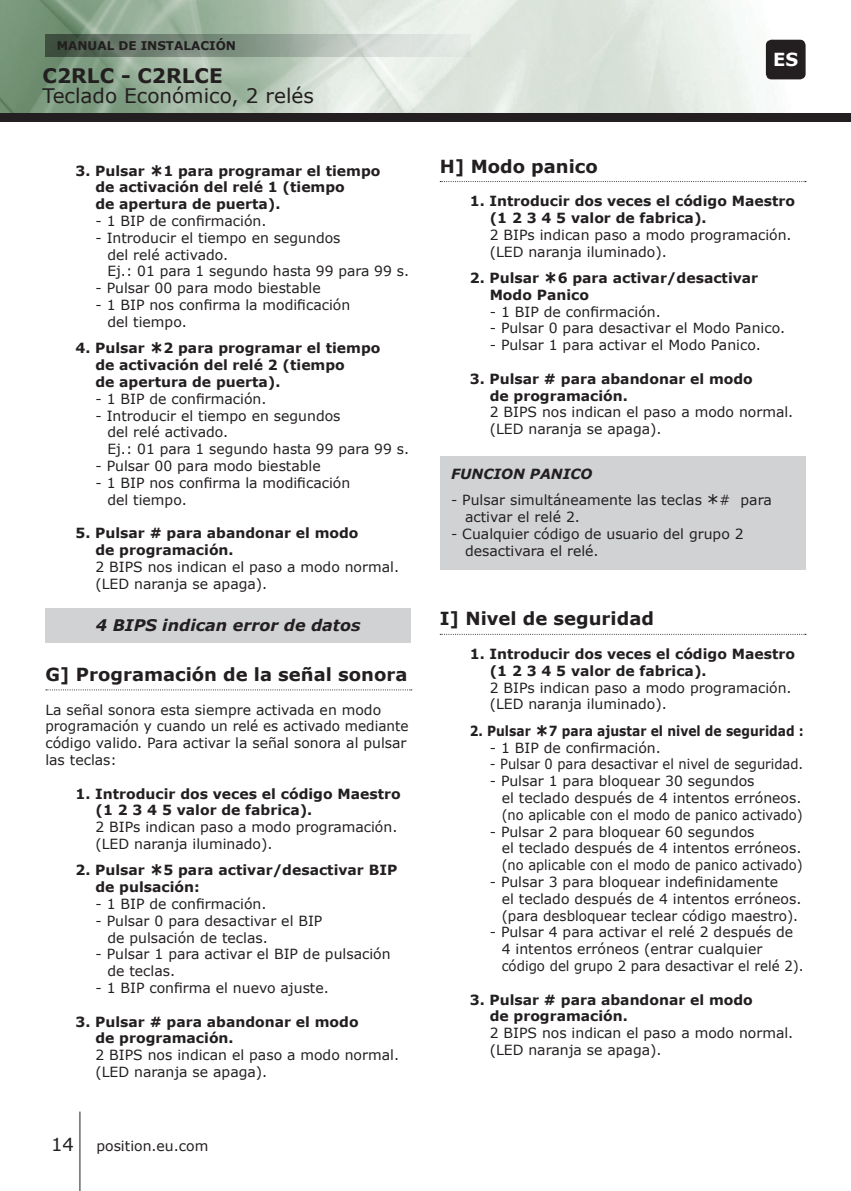
<style>
.page{position:relative;width:851px;height:1191px;background:#fff}
.page>*{position:absolute;margin:0;border:0;box-sizing:border-box;transform-origin:0 0}
.t1{font:20px "Verdana";color:#231f20}
.t2{font:700 20px "Verdana";color:#231f20}
.t3{font:700 18px "Verdana";color:#231f20}
.t4{font:700 18px "Verdana";color:#fff}
.t5{font:italic 700 16px "Verdana";color:#231f20}
.t6{font:14px/16.8px "Verdana";color:#231f20}
.t7{font:700 14px/16.8px "Verdana";color:#231f20}
.t8{font:14px "Verdana";color:#231f20;scale:.93 1}
.t9{font:700 14px "Verdana";color:#231f20;scale:.88 1}
.t10{font:italic 700 14px "Verdana";color:#231f20}
.t11{font:700 12px "Verdana";color:#231f20}
.s1{font-size:22px}
.s2{font-size:18px}
</style>
<div class="page">
<img style="left:0;top:0;width:806px;height:113px">
<div style="left:0;top:113px;width:850px;height:9px;background:#231f20"></div>
<svg style="left:45px;top:34px;width:426px;height:23px;background:#95a297"></svg>
<div style="left:765px;top:40px;width:40px;height:39px;background:#231f20;border-radius:6px"></div>
<hr style="left:79px;top:1111px;width:1px;height:80px;background:#231f20">
<svg style="left:46px;top:689px;width:366px;height:1px"></svg>
<div style="left:45px;top:608px;width:366px;height:34px;background:#d1d2d4"></div>
<svg style="left:440px;top:181px;width:366px;height:1px"></svg>
<svg style="left:440px;top:634px;width:366px;height:1px"></svg>
<div style="left:439px;top:457px;width:366px;height:113px;background:#d1d2d4"></div>
<p class="t11" style="left:57px;top:38px;width:181px">MANUAL DE INSTALACIÓN</p>
<h1 class="t2" style="left:43px;top:62px;width:182px">C2RLC - C2RLCE</h1>
<h1 class="t1" style="left:43px;top:83px;width:273px">Teclado Económico, 2 relés</h1>
<p class="t7" style="left:95px;top:162px;width:286px;text-indent:-20px">3. Pulsar <span class="s1">*</span>1 para programar el tiempo de activación del relé 1 (tiempo<br>de apertura de puerta).</p>
<p class="t6" style="left:95px;top:213px;width:172px">- 1 BIP de confirmación.</p>
<p class="t6" style="left:107px;top:229px;width:303px;text-indent:-12px">- Introducir el tiempo en segundos<br>del relé activado.<br>Ej.: 01 para 1 segundo hasta 99 para 99 s.</p>
<p class="t6" style="left:95px;top:280px;width:227px">- Pulsar 00 para modo biestable</p>
<p class="t6" style="left:107px;top:297px;width:244px;text-indent:-12px">- 1 BIP nos confirma la modificación del tiempo.</p>
<p class="t7" style="left:95px;top:340px;width:286px;text-indent:-20px">4. Pulsar <span class="s1">*</span>2 para programar el tiempo de activación del relé 2 (tiempo<br>de apertura de puerta).</p>
<p class="t6" style="left:95px;top:390px;width:172px">- 1 BIP de confirmación.</p>
<p class="t6" style="left:107px;top:407px;width:303px;text-indent:-12px">- Introducir el tiempo en segundos<br>del relé activado.<br>Ej.: 01 para 1 segundo hasta 99 para 99 s.</p>
<p class="t6" style="left:95px;top:457px;width:227px">- Pulsar 00 para modo biestable</p>
<p class="t6" style="left:107px;top:474px;width:244px;text-indent:-12px">- 1 BIP nos confirma la modificación del tiempo.</p>
<p class="t7" style="left:95px;top:525px;width:265px;text-indent:-20px">5. Pulsar # para abandonar el modo de programación.</p>
<p class="t6" style="left:95px;top:558px;width:305px">2 BIPS nos indican el paso a modo normal. (LED naranja se apaga).</p>
<p class="t5" style="left:96px;top:615px;width:266px">4 BIPS indican error de datos</p>
<p class="t3" style="left:45px;top:662px;width:363px">G] Programación de la señal sonora</p>
<p class="t6" style="left:45px;top:701px;width:364px">La señal sonora esta siempre activada en modo programación y cuando un relé es activado mediante código valido. Para activar la señal sonora al pulsar las teclas:</p>
<p class="t7" style="left:95px;top:785px;width:307px;text-indent:-20px">1. Introducir dos veces el código Maestro (1 2 3 4 5 valor de fabrica).</p>
<p class="t6" style="left:95px;top:819px;width:303px">2 BIPs indican paso a modo programación. (LED naranja iluminado).</p>
<p class="t7" style="left:95px;top:862px;width:303px;text-indent:-20px">2. Pulsar <span class="s1">*</span>5 para activar/desactivar BIP de pulsación:</p>
<p class="t6" style="left:95px;top:895px;width:172px">- 1 BIP de confirmación.</p>
<p class="t6" style="left:107px;top:912px;width:216px;text-indent:-12px">- Pulsar 0 para desactivar el BIP de pulsación de teclas.</p>
<p class="t6" style="left:107px;top:946px;width:284px;text-indent:-12px">- Pulsar 1 para activar el BIP de pulsación de teclas.</p>
<p class="t6" style="left:95px;top:979px;width:235px">- 1 BIP confirma el nuevo ajuste.</p>
<p class="t7" style="left:95px;top:1013px;width:265px;text-indent:-20px">3. Pulsar # para abandonar el modo de programación.</p>
<p class="t6" style="left:95px;top:1047px;width:305px">2 BIPS nos indican el paso a modo normal. (LED naranja se apaga).</p>
<p class="t6" style="left:51px;top:1138px;width:159px"><span class="s2">14</span> position.eu.com</p>
<p class="t4" style="left:773px;top:48px;width:27px">ES</p>
<p class="t3" style="left:439px;top:154px;width:160px">H] Modo panico</p>
<p class="t7" style="left:489px;top:193px;width:307px;text-indent:-20px">1. Introducir dos veces el código Maestro (1 2 3 4 5 valor de fabrica).</p>
<p class="t6" style="left:489px;top:226px;width:303px">2 BIPs indican paso a modo programación. (LED naranja iluminado).</p>
<p class="t7" style="left:489px;top:270px;width:270px;text-indent:-20px">2. Pulsar <span class="s1">*</span>6 para activar/desactivar<br>Modo Panico</p>
<p class="t6" style="left:489px;top:303px;width:172px">- 1 BIP de confirmación.</p>
<p class="t6" style="left:489px;top:320px;width:297px">- Pulsar 0 para desactivar el Modo Panico.</p>
<p class="t6" style="left:489px;top:337px;width:272px">- Pulsar 1 para activar el Modo Panico.</p>
<p class="t7" style="left:489px;top:370px;width:265px;text-indent:-20px">3. Pulsar # para abandonar el modo de programación.</p>
<p class="t6" style="left:489px;top:404px;width:305px">2 BIPS nos indican el paso a modo normal. (LED naranja se apaga).</p>
<p class="t10" style="left:451px;top:464px;width:143px">FUNCION PANICO</p>
<p class="t6" style="left:465px;top:492px;width:308px;text-indent:-14px">- Pulsar simultáneamente las teclas <span class="s1">*</span># para activar el relé 2.</p>
<p class="t6" style="left:465px;top:525px;width:280px;text-indent:-14px">- Cualquier código de usuario del grupo 2 desactivara el relé.</p>
<p class="t3" style="left:439px;top:607px;width:216px">I] Nivel de seguridad</p>
<p class="t7" style="left:489px;top:645px;width:307px;text-indent:-20px">1. Introducir dos veces el código Maestro (1 2 3 4 5 valor de fabrica).</p>
<p class="t6" style="left:489px;top:679px;width:303px">2 BIPs indican paso a modo programación. (LED naranja iluminado).</p>
<p class="t9" style="left:469px;top:721px;width:381px">2. Pulsar <span class="s1">*</span>7 para ajustar el nivel de seguridad :</p>
<p class="t6" style="left:489px;top:739px;width:172px">- 1 BIP de confirmación.</p>
<p class="t8" style="left:489px;top:755px;width:338px">- Pulsar 0 para desactivar el nivel de seguridad.</p>
<p class="t6" style="left:501px;top:773px;width:302px;text-indent:-12px">- Pulsar 1 para bloquear 30 segundos<br>el teclado después de 4 intentos erróneos. (no aplicable con el modo de panico activado)</p>
<p class="t6" style="left:501px;top:823px;width:302px;text-indent:-12px">- Pulsar 2 para bloquear 60 segundos<br>el teclado después de 4 intentos erróneos. (no aplicable con el modo de panico activado)</p>
<p class="t6" style="left:501px;top:873px;width:301px;text-indent:-12px">- Pulsar 3 para bloquear indefinidamente<br>el teclado después de 4 intentos erróneos. (para desbloquear teclear código maestro).</p>
<p class="t6" style="left:501px;top:924px;width:303px;text-indent:-12px">- Pulsar 4 para activar el relé 2 después de<br>4 intentos erróneos (entrar cualquier código del grupo 2 para desactivar el relé 2).</p>
<p class="t7" style="left:489px;top:991px;width:265px;text-indent:-20px">3. Pulsar # para abandonar el modo de programación.</p>
<p class="t6" style="left:489px;top:1025px;width:305px">2 BIPS nos indican el paso a modo normal. (LED naranja se apaga).</p>
</div>
